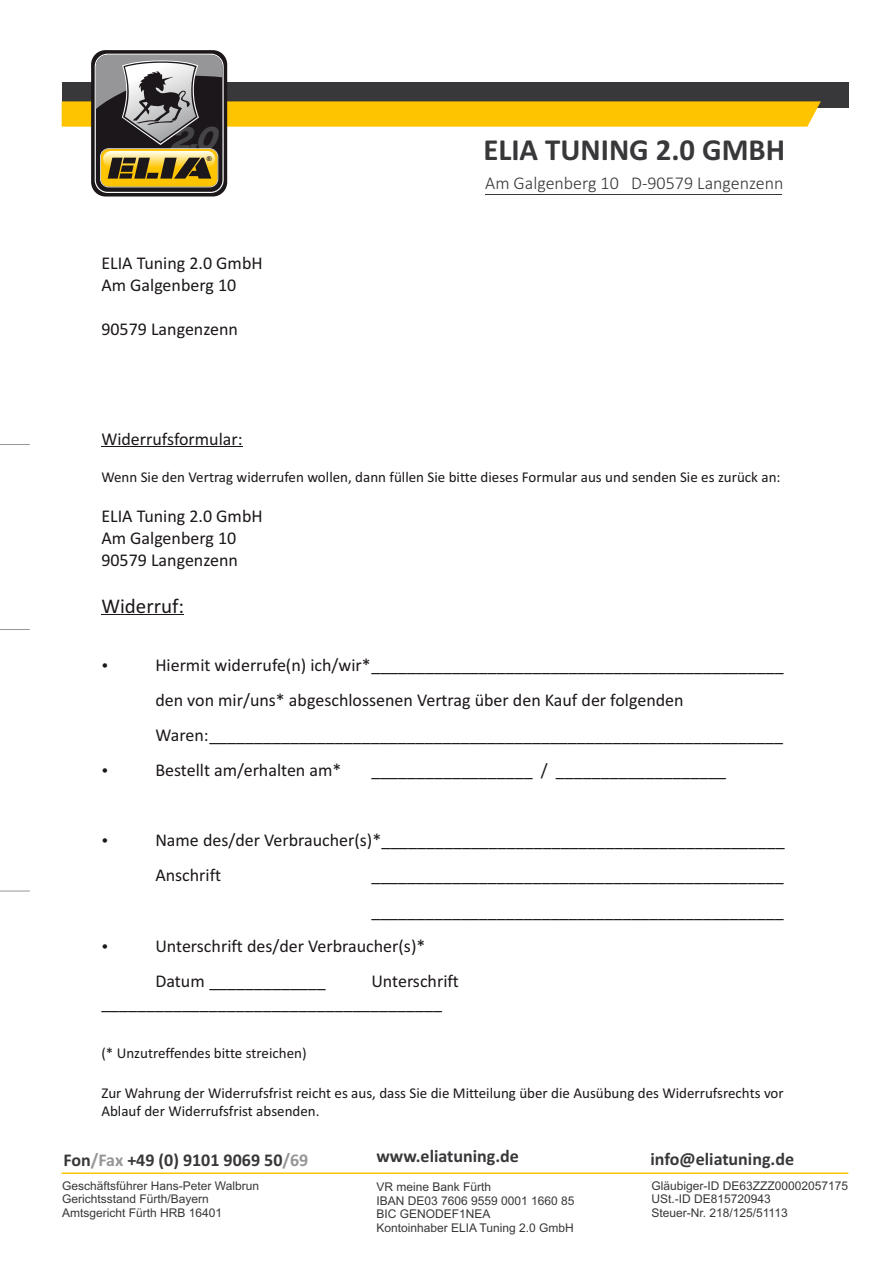
<style>
.page{position:relative;width:893px;height:1263px;background:#fff}
.page>*{position:absolute;margin:0;border:0;box-sizing:border-box;transform-origin:0 0}
.t1{font:italic 800 33.15px "Helvetica Neue";color:#454547}
.t2{font:700 30.75px "Calibri";color:#38383b}
.t3{font:21px "Calibri";color:#1c171a}
.t4{font:18px/21.9px "Calibri";color:#1c171a}
.t5{font:700 18px "Calibri";color:#38383b}
.t6{font:300 18px "Calibri";color:#38383b}
.t7{font:15px/18.3px "Calibri";color:#1c171a}
.t8{font:12px/13.4px "Arial";color:#38383b}
.t9{font:700 6.6px "Arial";color:#1c171a}
.s1{color:#969699}
</style>
<div class="page">
<hr style="left:101px;top:446px;width:142px;height:1px;background:#1c171a">
<hr style="left:101px;top:614px;width:83px;height:1px;background:#1c171a">
<div style="left:62px;top:82px;width:786px;height:25px;background:#38383b"></div>
<hr style="left:62px;top:1172px;width:786px;height:2px;background:#ffc400">
<hr style="left:0;top:444px;width:30px;height:1px;background:#969699">
<hr style="left:0;top:629px;width:30px;height:1px;background:#969699">
<hr style="left:0;top:891px;width:30px;height:1px;background:#969699">
<hr style="left:485px;top:194px;width:297px;height:1px;background:#38383b">
<div style="left:91px;top:50px;width:136px;height:146px;background:linear-gradient(to right,#262124,#171215);border-radius:14px"></div>
<svg style="left:62px;top:54px;width:759px;height:139px"></svg>
<h1 class="t1" style="left:171px;top:125px;width:53px">2.0</h1>
<p class="t9" style="left:207px;top:156px;width:6px">®</p>
<p class="t4" style="left:101px;top:254px;width:163px">ELIA Tuning 2.0 GmbH<br>Am Galgenberg 10</p>
<p class="t4" style="left:101px;top:320px;width:138px">90579 Langenzenn</p>
<h2 class="t2" style="left:483px;top:137px;width:303px">ELIA TUNING 2.0 GMBH</h2>
<p class="t6" style="left:485px;top:176px;width:300px">Am Galgenberg 10 D-90579 Langenzenn</p>
<p class="t4" style="left:101px;top:429px;width:143px">Widerrufsformular:</p>
<p class="t7" style="left:101px;top:469px;width:681px">Wenn Sie den Vertrag widerrufen wollen, dann füllen Sie bitte dieses Formular aus und senden Sie es zurück an:</p>
<p class="t4" style="left:101px;top:506px;width:163px">ELIA Tuning 2.0 GmbH<br>Am Galgenberg 10<br>90579 Langenzenn</p>
<p class="t3" style="left:101px;top:597px;width:84px">Widerruf:</p>
<p class="t4" style="left:155px;top:648px;width:630px;line-height:35.1px">Hiermit widerrufe(n) ich/wir*______________________________________________ den von mir/uns* abgeschlossenen Vertrag über den Kauf der folgenden Waren:________________________________________________________________ Bestellt am/erhalten am*</p>
<p class="t4" style="left:371px;top:760px;width:356px">__________________ / ___________________</p>
<p class="t4" style="left:155px;top:824px;width:631px;line-height:35.1px">Name des/der Verbraucher(s)*_____________________________________________<br>Anschrift</p>
<p class="t4" style="left:371px;top:866px;width:414px">______________________________________________</p>
<p class="t4" style="left:371px;top:901px;width:414px">______________________________________________</p>
<p class="t4" style="left:155px;top:936px;width:272px">Unterschrift des/der Verbraucher(s)*</p>
<p class="t4" style="left:155px;top:971px;width:172px">Datum _____________</p>
<p class="t4" style="left:101px;top:971px;width:359px;text-indent:270px">Unterschrift ______________________________________</p>
<p class="t7" style="left:101px;top:1045px;width:207px">(* Unzutreffendes bitte streichen)</p>
<p class="t7" style="left:101px;top:1085px;width:684px">Zur Wahrung der Widerrufsfrist reicht es aus, dass Sie die Mitteilung über die Ausübung des Widerrufsrechts vor<br>Ablauf der Widerrufsfrist absenden.</p>
<p class="t5" style="left:63px;top:1152px;width:246px">Fon<span class="s1">/Fax</span> +49 (0) 9101 9069 50<span class="s1">/69</span></p>
<p class="t5" style="left:376px;top:1149px;width:144px">www.eliatuning.de</p>
<p class="t5" style="left:650px;top:1151px;width:145px">info@eliatuning.de</p>
<p class="t8" style="left:62px;top:1180px;width:198px">Geschäftsführer Hans-Peter Walbrun<br>Gerichtsstand Fürth/Bayern<br>Amtsgericht Fürth HRB 16401</p>
<p class="t8" style="left:376px;top:1182px;width:200px">VR meine Bank Fürth<br>IBAN DE03 7606 9559 0001 1660 85<br>BIC GENODEF1NEA<br>Kontoinhaber ELIA Tuning 2.0 GmbH</p>
<p class="t8" style="left:651px;top:1180px;width:198px">Gläubiger-ID DE63ZZZ00002057175<br>USt.-ID DE815720943<br>Steuer-Nr. 218/125/51113</p>
</div>
